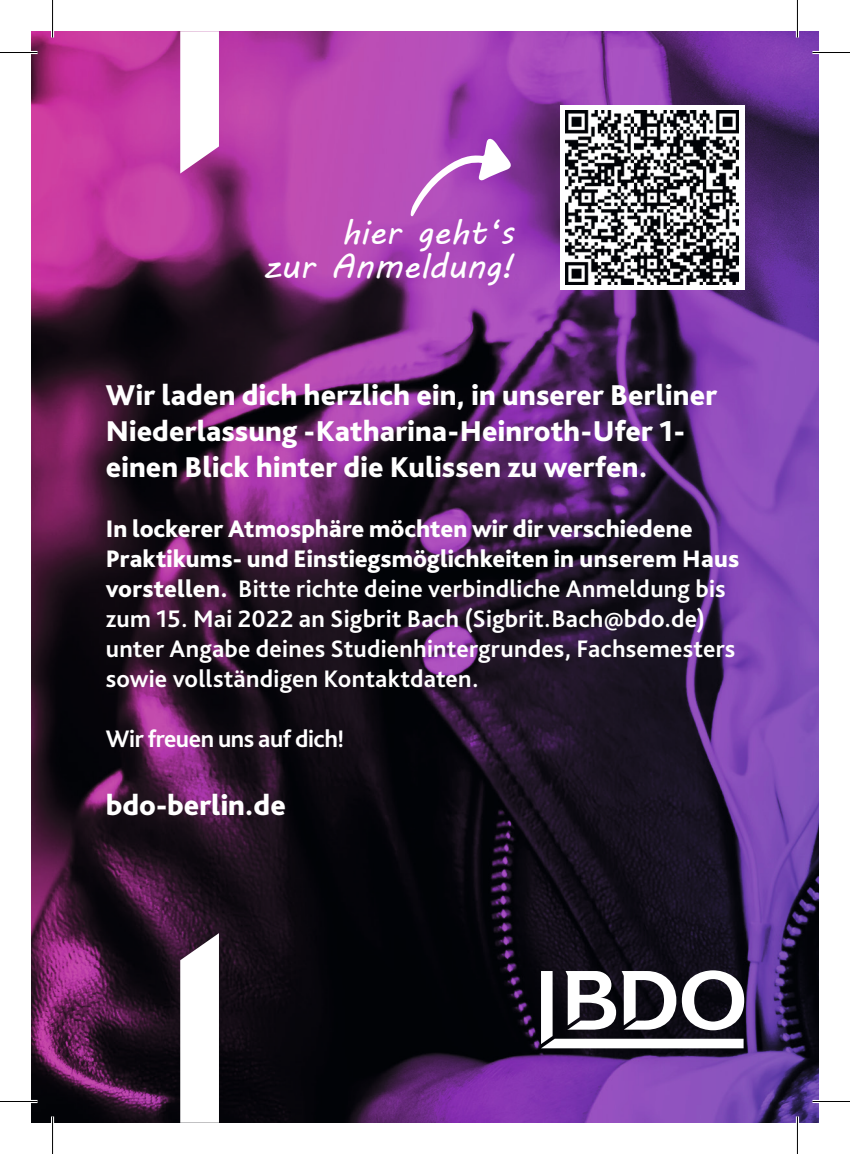
<style>
.page{position:relative;width:850px;height:1154px;background:#fff}
.page>*{position:absolute;margin:0;border:0;box-sizing:border-box;transform-origin:0 0}
.t1{font:34.25px/34.2px "MV Boli";color:#fff;text-align:right}
.t2{font:800 30px/36px "Bliss Pro";letter-spacing:.005em;color:#fff}
.t3{font:700 25px/30px "Bliss Pro";letter-spacing:.01em;color:#fff}
.t4{font:700 25px "Bliss Pro";letter-spacing:-.02em;color:#fff}
.s1{font-weight:800}
</style>
<div class="page">
<img style="left:31px;top:31px;width:787px;height:1092px">
<svg style="left:540px;top:970px;width:203px;height:78px"></svg>
<svg style="left:180px;top:933px;width:39px;height:190px"></svg>
<div style="left:559px;top:106px;width:184px;height:184px;background:#fff"></div>
<img style="left:565px;top:111px;width:173px;height:174px">
<svg style="left:410px;top:138px;width:101px;height:78px"></svg>
<svg style="left:180px;top:31px;width:39px;height:143px"></svg>
<hr style="left:0;top:51px;width:38px;height:3px;background:#fff">
<hr style="left:812px;top:51px;width:37px;height:3px;background:#fff">
<hr style="left:0;top:1100px;width:38px;height:3px;background:#fff">
<hr style="left:812px;top:1100px;width:37px;height:3px;background:#fff">
<hr style="left:51px;top:0;width:3px;height:38px;background:#fff">
<hr style="left:51px;top:1116px;width:3px;height:38px;background:#fff">
<hr style="left:795px;top:0;width:3px;height:38px;background:#fff">
<hr style="left:795px;top:1116px;width:3px;height:38px;background:#fff">
<hr style="left:0;top:52px;width:38px;height:1px;background:#000">
<hr style="left:812px;top:52px;width:37px;height:1px;background:#000">
<hr style="left:0;top:1101px;width:38px;height:1px;background:#000">
<hr style="left:812px;top:1101px;width:37px;height:1px;background:#000">
<hr style="left:52px;top:0;width:1px;height:38px;background:#000">
<hr style="left:52px;top:1116px;width:1px;height:38px;background:#000">
<hr style="left:796px;top:0;width:1px;height:38px;background:#000">
<hr style="left:796px;top:1116px;width:1px;height:38px;background:#000">
<h1 class="t1" style="left:263px;top:214px;width:252px">hier geht‘s<br>zur Anmeldung!</h1>
<p class="t2" style="left:106px;top:376px;width:612px">Wir laden dich herzlich ein, in unserer Berliner<br>Niederlassung -Katharina-Heinroth-Ufer 1- einen Blick hinter die Kulissen zu werfen.</p>
<p class="t3" style="left:106px;top:513px;width:634px"><span class="s1">In lockerer Atmosphäre möchten wir dir verschiedene Praktikums- und Einstiegsmöglichkeiten in unserem Haus vorstellen.</span> Bitte richte deine verbindliche Anmeldung bis zum 15. Mai 2022 an Sigbrit Bach (Sigbrit.Bach@bdo.de) unter Angabe deines Studienhintergrundes, Fachsemesters sowie vollständigen Kontaktdaten.</p>
<p class="t4" style="left:106px;top:723px;width:240px">Wir freuen uns auf dich!</p>
<p class="t2" style="left:106px;top:786px;width:181px">bdo-berlin.de</p>
</div>
